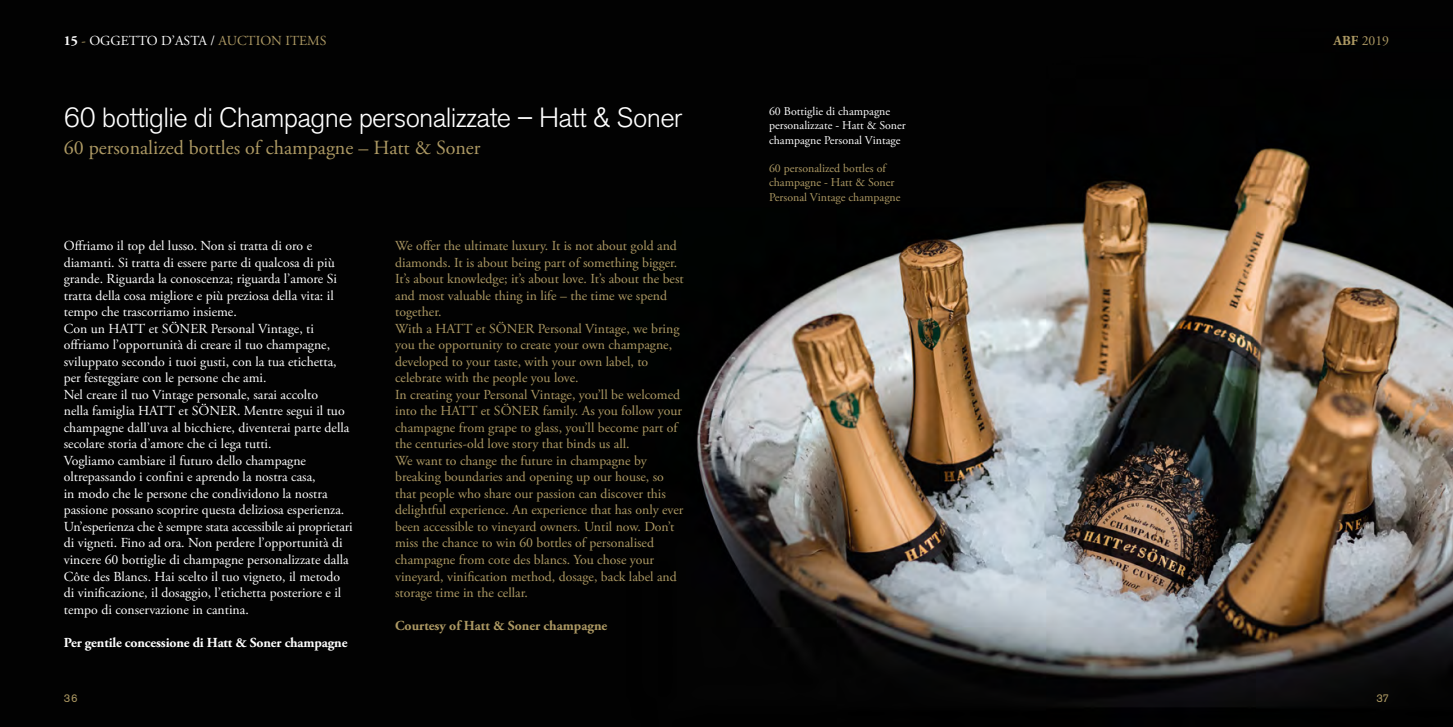
<style>
.page{position:relative;width:1453px;height:727px;background:#fff}
.page>*{position:absolute;margin:0;border:0;box-sizing:border-box;transform-origin:0 0}
.t1{font:300 27.5px "Akzidenz Grotesk BE";letter-spacing:-.025em;color:#fff}
.t2{font:20px "Adobe Garamond Pro";color:#ae9a64}
.t3{font:13.75px/16.5px "Adobe Garamond Pro";color:#fff}
.t4{font:13.75px/16.5px "Adobe Garamond Pro";color:#ae9a64}
.t5{font:700 13.75px "Adobe Garamond Pro";letter-spacing:-.01em;color:#fff}
.t6{font:700 13.75px "Adobe Garamond Pro";color:#ae9a64}
.t7{font:11.88px/14.2px "Adobe Garamond Pro";color:#fff}
.t8{font:11.88px/14.2px "Adobe Garamond Pro";color:#ae9a64}
.t9{font:11.25px "Akzidenz Grotesk BE";color:#ae9a64}
.s1{font-weight:700}
.s2{color:#ae9a64}
</style>
<div class="page">
<img style="left:0;top:0;width:1453px;height:726px">
<p class="t3" style="left:64px;top:33px;width:264px"><span class="s1">15</span> <span class="s2">-</span> OGGETTO D’ASTA / <span class="s2">AUCTION ITEMS</span></p>
<h1 class="t1" style="left:64px;top:102px;width:620px">60 bottiglie di Champagne personalizzate – Hatt &amp; Soner</h1>
<h2 class="t2" style="left:64px;top:136px;width:418px">60 personalized bottles of champagne – Hatt &amp; Soner</h2>
<p class="t3" style="left:64px;top:238px;width:290px">Offriamo il top del lusso. Non si tratta di oro e diamanti. Si tratta di essere parte di qualcosa di più grande. Riguarda la conoscenza; riguarda l’amore Si tratta della cosa migliore e più preziosa della vita: il tempo che trascorriamo insieme.<br>Con un HATT et SÖNER Personal Vintage, ti offriamo l’opportunità di creare il tuo champagne, sviluppato secondo i tuoi gusti, con la tua etichetta, per festeggiare con le persone che ami.<br>Nel creare il tuo Vintage personale, sarai accolto<br>nella famiglia HATT et SÖNER. Mentre segui il tuo champagne dall’uva al bicchiere, diventerai parte della secolare storia d’amore che ci lega tutti.<br>Vogliamo cambiare il futuro dello champagne oltrepassando i confini e aprendo la nostra casa,<br>in modo che le persone che condividono la nostra passione possano scoprire questa deliziosa esperienza.<br>Un’esperienza che è sempre stata accessibile ai proprietari di vigneti. Fino ad ora. Non perdere l’opportunità di vincere 60 bottiglie di champagne personalizzate dalla Côte des Blancs. Hai scelto il tuo vigneto, il metodo di vinificazione, il dosaggio, l’etichetta posteriore e il tempo di conservazione in cantina.</p>
<p class="t5" style="left:64px;top:634px;width:285px">Per gentile concessione di Hatt &amp; Soner champagne</p>
<p class="t4" style="left:395px;top:238px;width:290px">We offer the ultimate luxury. It is not about gold and diamonds. It is about being part of something bigger.<br>It’s about knowledge; it’s about love. It’s about the best and most valuable thing in life – the time we spend together.<br>With a HATT et SÖNER Personal Vintage, we bring you the opportunity to create your own champagne, developed to your taste, with your own label, to celebrate with the people you love.<br>In creating your Personal Vintage, you’ll be welcomed into the HATT et SÖNER family. As you follow your champagne from grape to glass, you’ll become part of the centuries-old love story that binds us all.<br>We want to change the future in champagne by breaking boundaries and opening up our house, so that people who share our passion can discover this delightful experience. An experience that has only ever been accessible to vineyard owners. Until now. Don’t miss the chance to win 60 bottles of personalised champagne from cote des blancs. You chose your vineyard, vinification method, dosage, back label and storage time in the cellar.</p>
<p class="t6" style="left:395px;top:617px;width:214px">Courtesy of Hatt &amp; Soner champagne</p>
<p class="t7" style="left:769px;top:104px;width:138px">60 Bottiglie di champagne personalizzate - Hatt &amp; Soner champagne Personal Vintage</p>
<p class="t8" style="left:769px;top:161px;width:133px">60 personalized bottles of champagne - Hatt &amp; Soner<br>Personal Vintage champagne</p>
<p class="t4" style="left:1333px;top:33px;width:57px"><span class="s1">ABF</span> 2019</p>
<p class="t9" style="left:64px;top:690px;width:15px">36</p>
<p class="t9" style="left:1376px;top:690px;width:14px">37</p>
</div>
